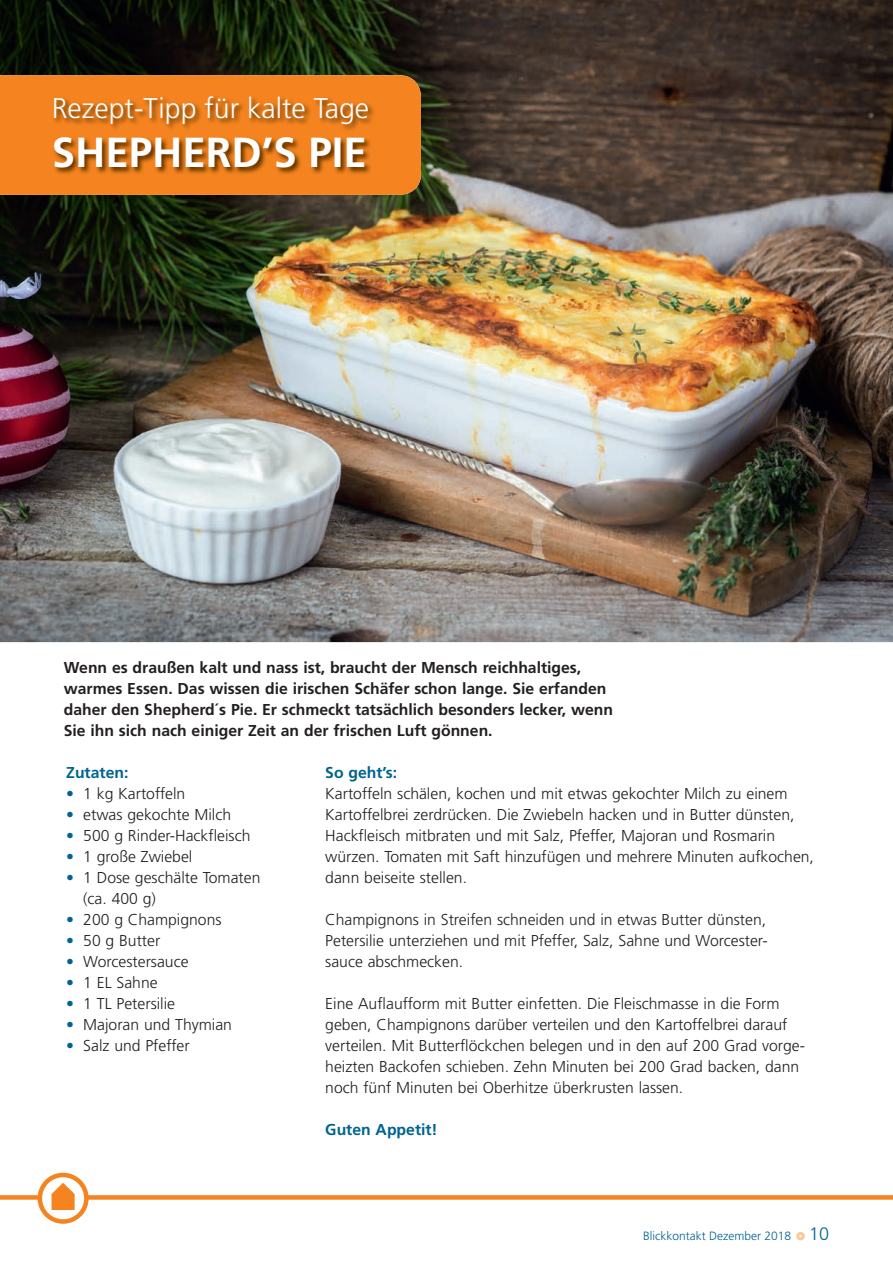
<style>
.page{position:relative;width:893px;height:1263px;background:#fff}
.page>*{position:absolute;margin:0;border:0;box-sizing:border-box;transform-origin:0 0}
.t1{font:700 42px "Frutiger";color:#fff}
.t2{font:300 28.5px "Frutiger";color:#fff}
.t3{font:300 15.75px/21px "Frutiger";color:#231f20}
.t4{font:700 15.75px/21px "Frutiger";color:#231f20}
.t5{font:700 15.75px "Frutiger";color:#01638e}
.t6{font:300 12px "Frutiger";color:#01638e}
.s1{color:#01638e}
.s2{font-size:18px}
</style>
<div class="page">
<svg style="left:0;top:1195px;width:893px;height:46px"></svg>
<div style="left:796px;top:1232px;width:9px;height:8px;border:3px solid #fcc99b;border-radius:50%"></div>
<svg style="left:40px;top:1172px;width:51px;height:69px"></svg>
<img style="left:0;top:0;width:893px;height:642px">
<div style="left:0;top:75px;width:421px;height:120px;background:#f58420"></div>
<img style="left:53px;top:95px;width:322px;height:80px">
<h2 class="t2" style="left:52px;top:92px;width:319px">Rezept-Tipp für kalte Tage</h2>
<h1 class="t1" style="left:52px;top:128px;width:317px">SHEPHERD’S PIE</h1>
<p class="t4" style="left:64px;top:657px;width:551px">Wenn es draußen kalt und nass ist, braucht der Mensch reichhaltiges, warmes Essen. Das wissen die irischen Schäfer schon lange. Sie erfanden daher den Shepherd´s Pie. Er schmeckt tatsächlich besonders lecker, wenn Sie ihn sich nach einiger Zeit an der frischen Luft gönnen.</p>
<p class="t5" style="left:325px;top:764px;width:73px">So geht’s:</p>
<p class="t3" style="left:325px;top:783px;width:490px">Kartoffeln schälen, kochen und mit etwas gekochter Milch zu einem Kartoffelbrei zerdrücken. Die Zwiebeln hacken und in Butter dünsten, Hackfleisch mitbraten und mit Salz, Pfeffer, Majoran und Rosmarin würzen. Tomaten mit Saft hinzufügen und mehrere Minuten aufkochen, dann beiseite stellen.</p>
<p class="t3" style="left:325px;top:909px;width:444px;text-align:justify">Champignons in Streifen schneiden und in etwas Butter dünsten, Petersilie unterziehen und mit Pfeffer, Salz, Sahne und Worcester&shy;sauce abschmecken.</p>
<p class="t3" style="left:325px;top:993px;width:481px">Eine Auflaufform mit Butter einfetten. Die Fleischmasse in die Form geben, Champignons darüber verteilen und den Kartoffelbrei darauf verteilen. Mit Butterflöckchen belegen und in den auf 200 Grad vorge&shy;heizten Backofen schieben. Zehn Minuten bei 200 Grad backen, dann noch fünf Minuten bei Oberhitze überkrusten lassen.</p>
<p class="t5" style="left:325px;top:1121px;width:114px">Guten Appetit!</p>
<p class="t5" style="left:66px;top:764px;width:64px">Zutaten:</p>
<p class="t3" style="left:66px;top:783px;width:121px"><span class="s1">•</span> 1 kg Kartoffeln</p>
<p class="t3" style="left:66px;top:804px;width:166px"><span class="s1">•</span> etwas gekochte Milch</p>
<p class="t3" style="left:66px;top:825px;width:186px"><span class="s1">•</span> 500 g Rinder-Hackfleisch</p>
<p class="t3" style="left:66px;top:846px;width:128px"><span class="s1">•</span> 1 große Zwiebel</p>
<p class="t3" style="left:83px;top:867px;width:179px;text-indent:-17px"><span class="s1">•</span> 1 Dose geschälte Tomaten (ca. 400 g)</p>
<p class="t3" style="left:66px;top:909px;width:157px"><span class="s1">•</span> 200 g Champignons</p>
<p class="t3" style="left:66px;top:930px;width:96px"><span class="s1">•</span> 50 g Butter</p>
<p class="t3" style="left:66px;top:951px;width:124px"><span class="s1">•</span> Worcestersauce</p>
<p class="t3" style="left:66px;top:972px;width:93px"><span class="s1">•</span> 1 EL Sahne</p>
<p class="t3" style="left:66px;top:993px;width:110px"><span class="s1">•</span> 1 TL Petersilie</p>
<p class="t3" style="left:66px;top:1014px;width:167px"><span class="s1">•</span> Majoran und Thymian</p>
<p class="t3" style="left:66px;top:1035px;width:125px"><span class="s1">•</span> Salz und Pfeffer</p>
<p class="t6" style="left:643px;top:1229px;width:187px">Blickkontakt Dezember 2018 <span class="s2">10</span></p>
</div>
